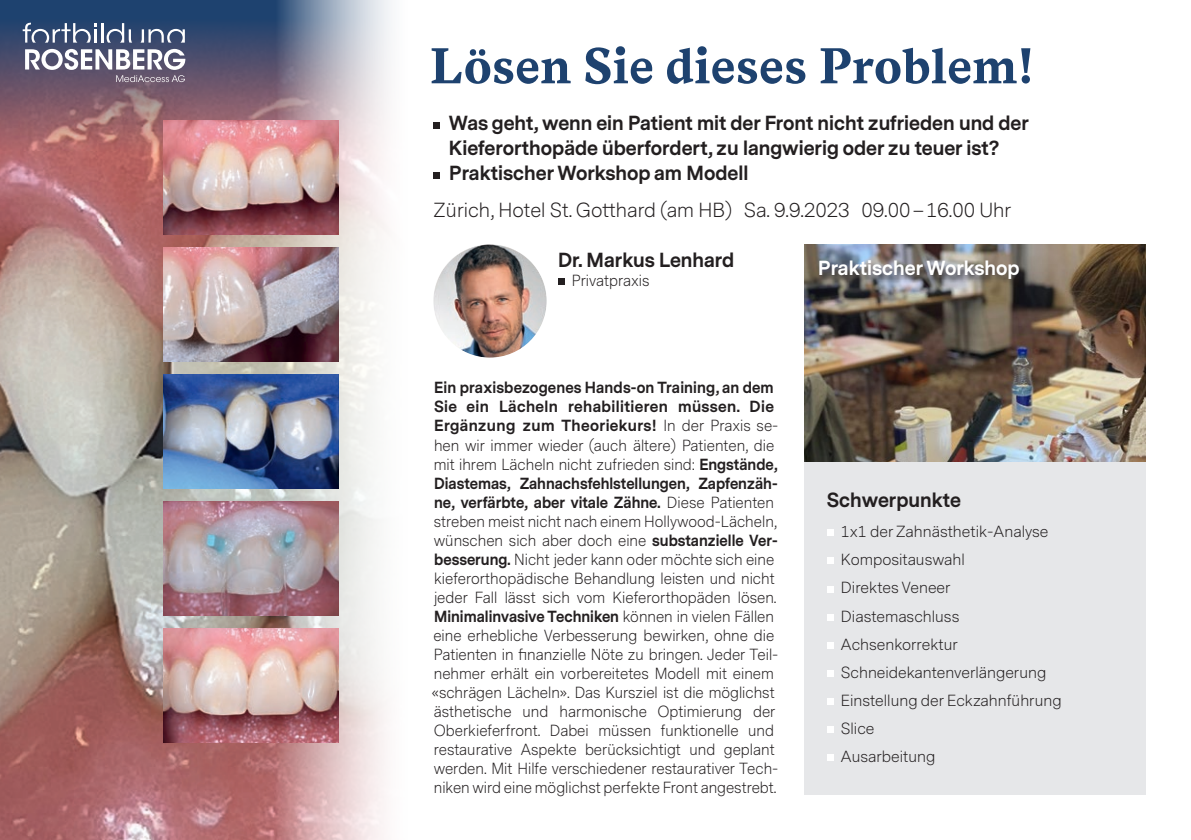
<style>
.page{position:relative;width:1191px;height:840px;background:#fff}
.page>*{position:absolute;margin:0;border:0;box-sizing:border-box;transform-origin:0 0}
.Titel{font:700 50px "Messina Serif";letter-spacing:.01em;color:#1e426f}
.Kursbeschrieb_Ort{font:700 19px/25px "Messina Sans";color:#231f20}
.Kursbeschrieb_Ort-2{font:300 19px "Messina Sans";color:#231f20}
.Zwischentitel{font:700 19px "Messina Sans";color:#231f20}
.Zwischentitel-2{font:700 19px "Messina Sans";color:#fff}
.Lauftext{font:300 15px/19px "Messina Sans";color:#231f20;scale:.96 1}
.Lauftext-2{font:300 15px "Messina Sans";color:#231f20}
.s1{font-weight:700}
</style>
<div class="page">
<img style="left:0;top:173px;width:275px;height:666px">
<svg style="left:0;top:0;width:275px;height:173px;background:#6d586d"></svg>
<svg style="left:23px;top:23px;width:73px;height:20px"></svg>
<hr style="left:101px;top:23px;width:2px;height:20px;background:#fff">
<svg style="left:107px;top:23px;width:25px;height:20px"></svg>
<svg style="left:140px;top:29px;width:45px;height:14px"></svg>
<svg style="left:25px;top:49px;width:160px;height:33px"></svg>
<svg style="left:275px;top:0;width:116px;height:839px"></svg>
<img style="left:163px;top:121px;width:175px;height:113px">
<img style="left:163px;top:501px;width:175px;height:114px">
<img style="left:163px;top:628px;width:175px;height:113px">
<img style="left:163px;top:248px;width:175px;height:113px">
<img style="left:163px;top:374px;width:175px;height:114px">
<img style="left:433px;top:244px;width:113px;height:113px;border-radius:57px">
<div style="left:558px;top:278px;width:6px;height:7px;background:#231f20"></div>
<div style="left:433px;top:122px;width:7px;height:6px;background:#231f20"></div>
<div style="left:433px;top:172px;width:7px;height:6px;background:#231f20"></div>
<div style="left:804px;top:461px;width:341px;height:333px;background:#e6e7e9"></div>
<svg style="left:827px;top:529px;width:6px;height:6px"></svg>
<div style="left:827px;top:557px;width:6px;height:7px;background:#fff"></div>
<div style="left:827px;top:585px;width:6px;height:7px;background:#fff"></div>
<div style="left:827px;top:613px;width:6px;height:7px;background:#fff"></div>
<div style="left:827px;top:641px;width:6px;height:7px;background:#fff"></div>
<div style="left:827px;top:669px;width:6px;height:7px;background:#fff"></div>
<div style="left:827px;top:697px;width:6px;height:7px;background:#fff"></div>
<div style="left:827px;top:725px;width:6px;height:7px;background:#fff"></div>
<div style="left:827px;top:753px;width:6px;height:7px;background:#fff"></div>
<img style="left:804px;top:244px;width:341px;height:217px">
<div style="left:818px;top:260px;width:208px;height:28px;background:#231f20;opacity:.75"></div>
<p class="Titel" style="left:430px;top:28px;width:605px">Lösen Sie dieses Problem!</p>
<p class="Kursbeschrieb_Ort" style="left:449px;top:111px;width:581px">Was geht, wenn ein Patient mit der Front nicht zufrieden und der<br>Kieferorthopäde überfordert, zu langwierig oder zu teuer ist?</p>
<p class="Kursbeschrieb_Ort" style="left:449px;top:161px;width:300px">Praktischer Workshop am Modell</p>
<p class="Kursbeschrieb_Ort-2" style="left:433px;top:198px;width:579px">Zürich, Hotel St. Gotthard (am HB) Sa. 9.9.2023 09.00–16.00 Uhr</p>
<p class="Zwischentitel" style="left:558px;top:247px;width:178px">Dr. Markus Lenhard</p>
<p class="Lauftext" style="left:572px;top:271px;width:83px">Privatpraxis</p>
<p class="Lauftext" style="left:432px;top:378px;width:362px"><span class="s1">Ein praxisbezogenes Hands-on Training, an dem Sie ein Lächeln rehabilitieren müssen. Die Ergänzung zum Theoriekurs!</span> In der Praxis se&shy;hen wir immer wieder (auch ältere) Patienten, die mit ihrem Lächeln nicht zufrieden sind: <span class="s1">Engstände, Diastemas, Zahnachsfehlstellungen, Zapfenzäh&shy;ne, verfärbte, aber vitale Zähne.</span> Diese Patienten streben meist nicht nach einem Hollywood-Lächeln, wünschen sich aber doch eine <span class="s1">substanzielle Ver&shy;besserung.</span> Nicht jeder kann oder möchte sich eine kieferorthopädische Behandlung leisten und nicht jeder Fall lässt sich vom Kieferorthopäden lösen.<br><span class="s1">Minimalinvasive Techniken</span> können in vielen Fällen eine erhebliche Verbesserung bewirken, ohne die Patienten in finanzielle Nöte zu bringen. Jeder Teil&shy;nehmer erhält ein vorbereitetes Modell mit einem «schrägen Lächeln». Das Kursziel ist die möglichst ästhetische und harmonische Optimierung der Oberkieferfront. Dabei müssen funktionelle und restaurative Aspekte berücksichtigt und geplant werden. Mit Hilfe verschiedener restaurativer Tech&shy;niken wird eine möglichst perfekte Front angestrebt.</p>
<p class="Zwischentitel-2" style="left:818px;top:254px;width:203px">Praktischer Workshop</p>
<p class="Zwischentitel" style="left:827px;top:486px;width:136px">Schwerpunkte</p>
<p class="Lauftext-2" style="left:841px;top:521px;width:209px">1x1 der Zahnästhetik-Analyse</p>
<p class="Lauftext-2" style="left:841px;top:549px;width:125px">Kompositauswahl</p>
<p class="Lauftext-2" style="left:841px;top:577px;width:111px">Direktes Veneer</p>
<p class="Lauftext-2" style="left:841px;top:606px;width:120px">Diastemaschluss</p>
<p class="Lauftext-2" style="left:840px;top:634px;width:119px">Achsenkorrektur</p>
<p class="Lauftext-2" style="left:841px;top:662px;width:207px">Schneidekantenverlängerung</p>
<p class="Lauftext-2" style="left:841px;top:690px;width:222px">Einstellung der Eckzahnführung</p>
<p class="Lauftext-2" style="left:841px;top:718px;width:35px">Slice</p>
<p class="Lauftext-2" style="left:840px;top:746px;width:96px">Ausarbeitung</p>
</div>
